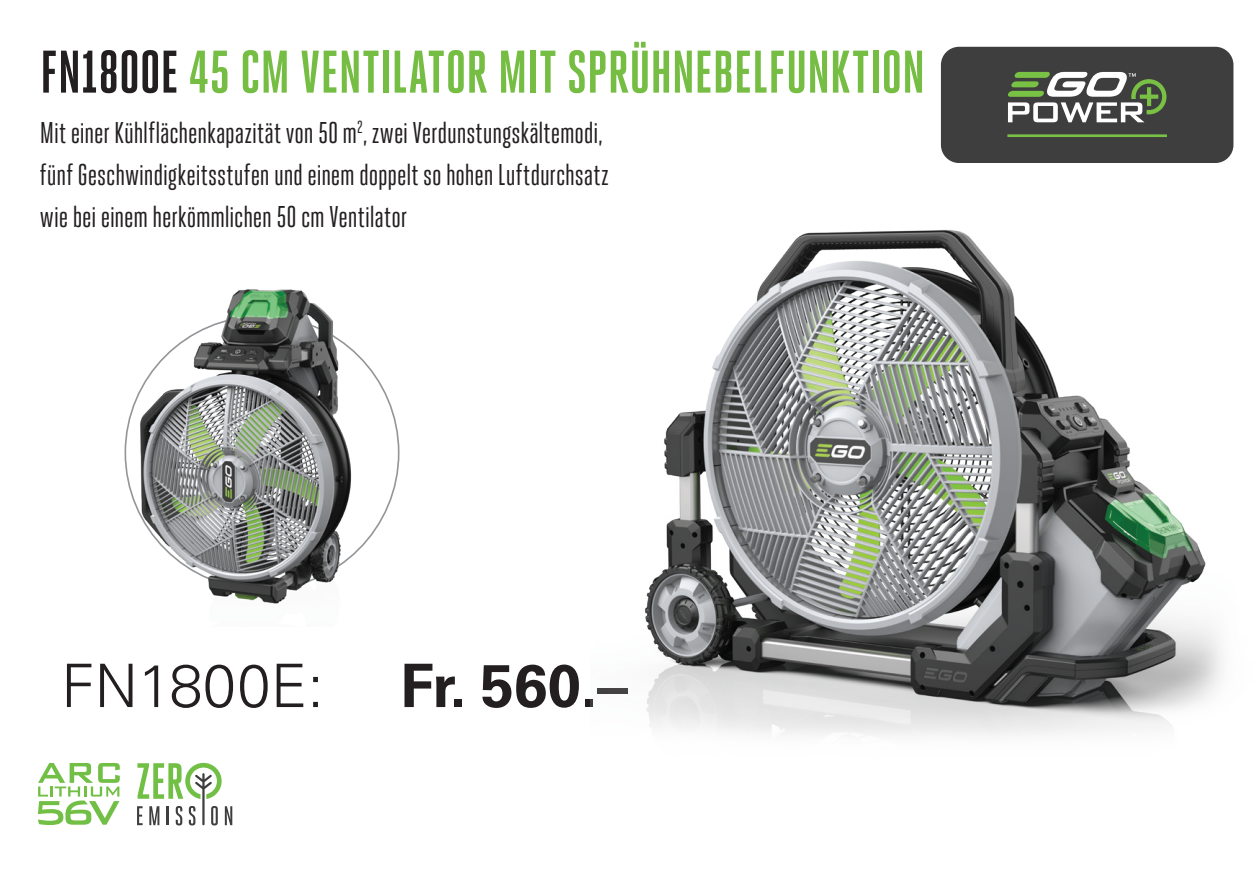
<style>
.page{position:relative;width:1259px;height:893px;background:#fff}
.page>*{position:absolute;margin:0;border:0;box-sizing:border-box;transform-origin:0 0}
.t1{font:700 60px "Heroic Condensed";letter-spacing:-.005em;color:#75be43}
.t2{font:300 60px "Univers LT Std";color:#231f20}
.t3{font:700 60px "Univers LT Std";color:#231f20}
.t4{font:30px "Heroic Condensed";letter-spacing:-.005em;color:#231f20}
.s1{color:#231f20}
</style>
<div class="page">
<svg style="left:38px;top:763px;width:82px;height:62px"></svg>
<svg style="left:137px;top:763px;width:95px;height:62px"></svg>
<div style="left:941px;top:47px;width:292px;height:116px;background:#3e3e3f;border-radius:18px"></div>
<svg style="left:1008px;top:72px;width:158px;height:50px"></svg>
<hr style="left:1007px;top:134px;width:160px;height:3px;background:#79c144">
<img style="left:645px;top:135px;width:589px;height:601px">
<img style="left:124px;top:289px;width:276px;height:315px">
<p class="t1" style="left:40px;top:39px;width:887px"><span class="s1">FN1800E</span> 45 CM VENTILATOR MIT SPRÜHNEBELFUNKTION</p>
<p class="t4" style="left:40px;top:117px;width:564px">Mit einer Kühlflächenkapazität von 50 m<sup>2</sup>, zwei Verdunstungskältemodi,</p>
<p class="t4" style="left:40px;top:159px;width:570px">fünf Geschwindigkeitsstufen und einem doppelt so hohen Luftdurchsatz</p>
<p class="t4" style="left:40px;top:201px;width:368px">wie bei einem herkömmlichen 50 cm Ventilator</p>
<p class="t2" style="left:61px;top:650px;width:264px">FN1800E:</p>
<p class="t3" style="left:400px;top:651px;width:228px">Fr. 560.–</p>
</div>
